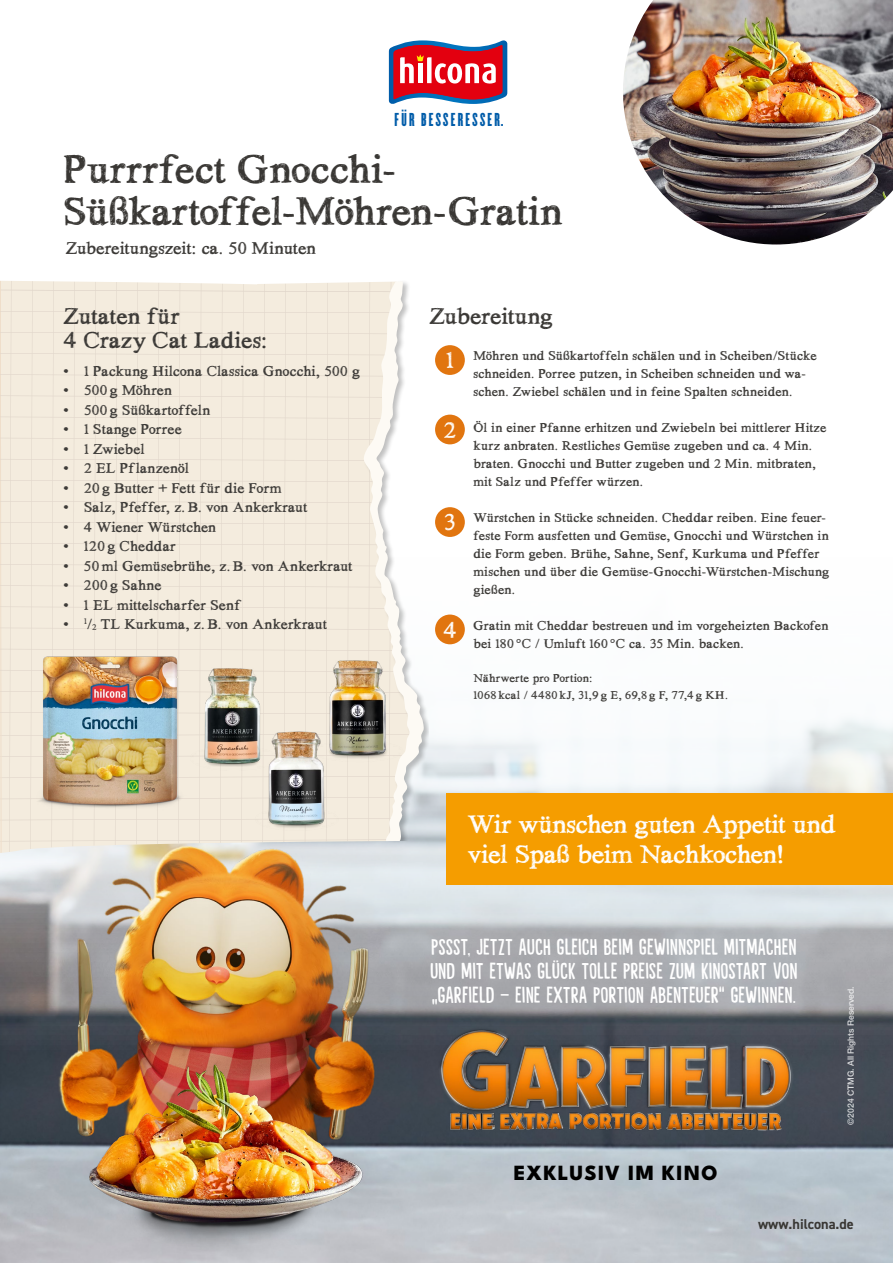
<style>
.page{position:relative;width:893px;height:1263px;background:#fff}
.page>*{position:absolute;margin:0;border:0;box-sizing:border-box;transform-origin:0 0}
.t1{font:42px/42px "Hand Scribble Sketch Times";letter-spacing:.005em;color:#393734}
.t2{font:27px/30px "Hand Scribble Sketch Times";letter-spacing:-.02em;color:#fff}
.t3{font:24px/24px "Hand Scribble Sketch Times";color:#393734}
.t4{font:24px "Hand Scribble Sketch Times";color:#fff}
.t5{font:23.55px/24px "Liquid Amber";color:#fff;text-align:justify}
.t6{font:800 21.6px "League Spartan";letter-spacing:.055em;color:#000}
.t7{font:18px "Hand Scribble Sketch Times";color:#393734}
.t8{font:16.35px "Champion HTF Featherweight";letter-spacing:.14em;color:#005ca9}
.t9{font:15px "Hand Scribble Sketch Times";letter-spacing:.01em;color:#393734}
.t10{font:15px "Hand Scribble Sketch Times";letter-spacing:-.01em;color:#393734}
.t11{font:700 14.25px "DIN2014";color:#393734}
.t12{font:13.5px/18px "Hand Scribble Sketch Times";letter-spacing:.01em;color:#393734}
.t13{font:12px/16.5px "Hand Scribble Sketch Times";letter-spacing:.02em;color:#393734}
.t14{font:500 8.55px "Helvetica Neue";color:#fff}
.s1{font-size:8.7px}
</style>
<div class="page">
<img style="left:0;top:45px;width:893px;height:1218px">
<svg style="left:0;top:502px;width:893px;height:429px"></svg>
<div style="left:446px;top:793px;width:447px;height:91px;background:#f59d00"></div>
<svg style="left:389px;top:40px;width:118px;height:65px"></svg>
<div style="left:418px;top:64px;width:5px;height:19px;background:#fff"></div>
<img style="left:431px;top:1018px;width:370px;height:124px">
<div style="left:435px;top:345px;width:30px;height:30px;background:#e1750f;border-radius:50%"></div>
<div style="left:435px;top:415px;width:30px;height:29px;background:#e1750f;border-radius:50%"></div>
<div style="left:435px;top:507px;width:30px;height:30px;background:#e1750f;border-radius:50%"></div>
<div style="left:435px;top:614px;width:30px;height:30px;background:#e1750f;border-radius:50%"></div>
<img style="left:623px;top:0;width:270px;height:244px">
<div style="left:363px;top:280px;width:67px;height:573px;background:#000;opacity:.25"></div>
<svg style="left:0;top:281px;width:424px;height:572px;background:#f3ebdf"></svg>
<img style="left:34px;top:642px;width:152px;height:173px">
<img style="left:176px;top:659px;width:112px;height:111px">
<img style="left:241px;top:721px;width:110px;height:110px">
<img style="left:31px;top:840px;width:380px;height:307px">
<img style="left:37px;top:1056px;width:341px;height:202px">
<img style="left:301px;top:649px;width:113px;height:113px">
<p class="t8" style="left:394px;top:109px;width:111px">FÜR BESSERESSER.</p>
<h1 class="t1" style="left:64px;top:145px;width:500px">Purrrfect Gnocchi-<br>Süßkartoffel-Möhren-Gratin</h1>
<h3 class="t7" style="left:66px;top:236px;width:252px">Zubereitungszeit: ca. 50 Minuten</h3>
<h3 class="t3" style="left:64px;top:302px;width:205px">Zutaten für<br>4 Crazy Cat Ladies:</h3>
<p class="t9" style="left:64px;top:361px;width:298px">• 1 Packung Hilcona Classica Gnocchi, 500 g</p>
<p class="t9" style="left:64px;top:380px;width:110px">• 500 g Möhren</p>
<p class="t9" style="left:64px;top:400px;width:148px">• 500 g Süßkartoffeln</p>
<p class="t9" style="left:64px;top:419px;width:120px">• 1 Stange Porree</p>
<p class="t10" style="left:64px;top:439px;width:83px">• 1 Zwiebel</p>
<p class="t9" style="left:64px;top:458px;width:127px">• 2 EL Pflanzenöl</p>
<p class="t9" style="left:64px;top:478px;width:219px">• 20 g Butter + Fett für die Form</p>
<p class="t9" style="left:64px;top:497px;width:245px">• Salz, Pfeffer, z. B. von Ankerkraut</p>
<p class="t9" style="left:64px;top:517px;width:154px">• 4 Wiener Würstchen</p>
<p class="t9" style="left:64px;top:536px;width:114px">• 120 g Cheddar</p>
<p class="t9" style="left:64px;top:556px;width:290px">• 50 ml Gemüsebrühe, z.B. von Ankerkraut</p>
<p class="t9" style="left:64px;top:575px;width:100px">• 200 g Sahne</p>
<p class="t9" style="left:64px;top:595px;width:179px">• 1 EL mittelscharfer Senf</p>
<p class="t9" style="left:64px;top:614px;width:265px">• <sup>1</sup>/<span class="s1">2</span> TL Kurkuma, z.B. von Ankerkraut</p>
<h3 class="t3" style="left:429px;top:302px;width:125px">Zubereitung</h3>
<p class="t12" style="left:473px;top:345px;width:345px">Möhren und Süßkartoffeln schälen und in Scheiben/Stücke schneiden. Porree putzen, in Scheiben schneiden und wa&shy;schen. Zwiebel schälen und in feine Spalten schneiden.</p>
<p class="t12" style="left:473px;top:417px;width:355px">Öl in einer Pfanne erhitzen und Zwiebeln bei mittlerer Hitze kurz anbraten. Restliches Gemüse zugeben und ca. 4 Min. braten. Gnocchi und Butter zugeben und 2 Min. mitbraten, mit Salz und Pfeffer würzen.</p>
<p class="t12" style="left:473px;top:507px;width:357px">Würstchen in Stücke schneiden. Cheddar reiben. Eine feuer&shy;feste Form ausfetten und Gemüse, Gnocchi und Würstchen in die Form geben. Brühe, Sahne, Senf, Kurkuma und Pfeffer mischen und über die Gemüse-Gnocchi-Würstchen-Mischung gießen.</p>
<p class="t12" style="left:473px;top:615px;width:357px">Gratin mit Cheddar bestreuen und im vorgeheizten Backofen bei 180 °C / Umluft 160 °C ca. 35 Min. backen.</p>
<p class="t13" style="left:473px;top:669px;width:256px">Nährwerte pro Portion:<br>1068 kcal / 4480 kJ, 31,9 g E, 69,8 g F, 77,4 g KH.</p>
<h3 class="t4" style="left:446px;top:344px;width:9px">1</h3>
<h3 class="t4" style="left:444px;top:414px;width:14px">2</h3>
<h3 class="t4" style="left:444px;top:506px;width:13px">3</h3>
<h3 class="t4" style="left:443px;top:614px;width:15px">4</h3>
<h2 class="t2" style="left:468px;top:808px;width:369px">Wir wünschen guten Appetit und viel Spaß beim Nachkochen!</h2>
<h3 class="t5" style="left:430px;top:934px;width:369px">PSSST, JETZT AUCH GLEICH BEIM GEWINNSPIEL MITMACHEN UND MIT ETWAS GLÜCK TOLLE PREISE ZUM KINOSTART VON „GARFIELD – EINE EXTRA PORTION ABENTEUER“ GEWINNEN.</h3>
<h3 class="t6" style="left:514px;top:1157px;width:205px">EXKLUSIV IM KINO</h3>
<p class="t14" style="left:844px;top:1124px;width:140px;rotate:-90deg">©2024 CTMG. All Rights Reserved.</p>
<p class="t11" style="left:758px;top:1214px;width:97px">www.hilcona.de</p>
</div>
